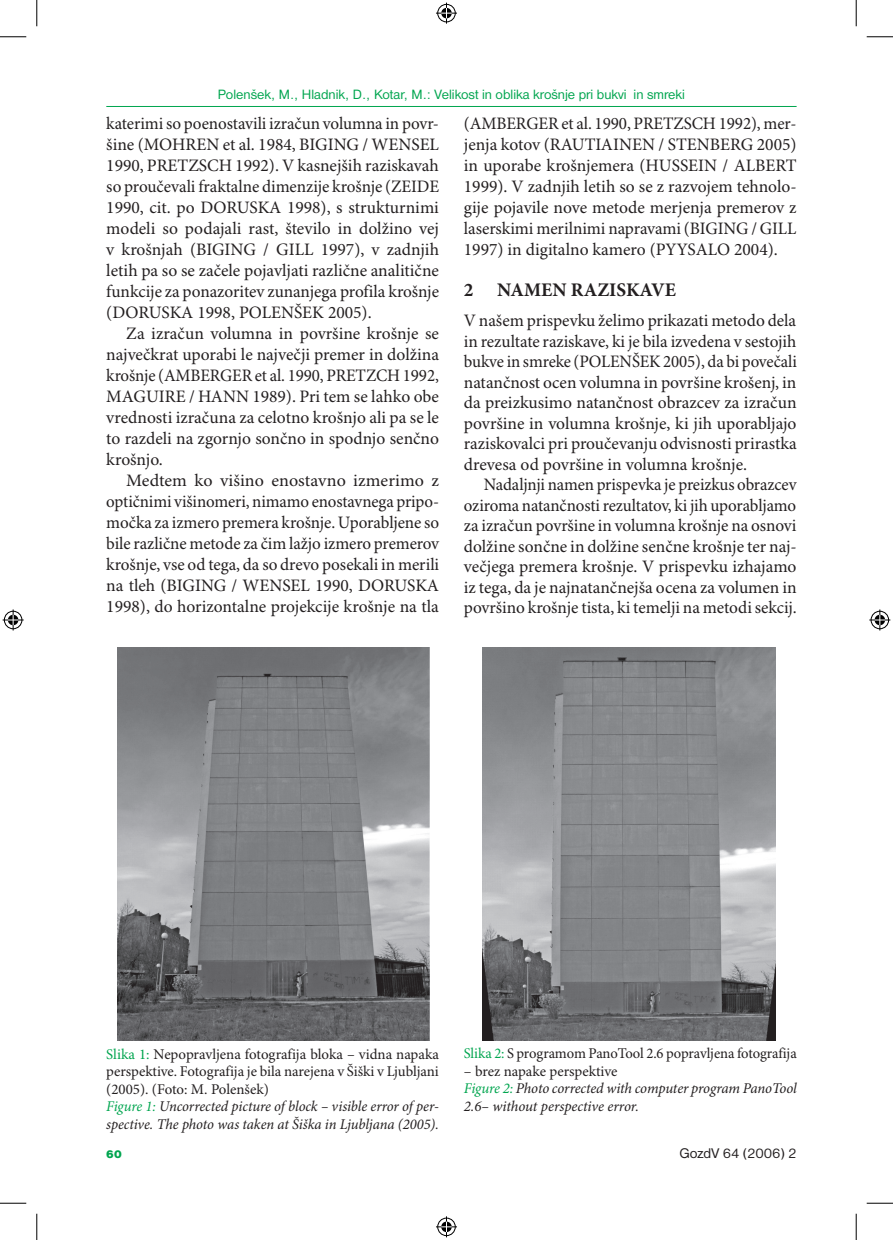
<style>
.page{position:relative;width:893px;height:1240px;background:#fff}
.page>*{position:absolute;margin:0;border:0;box-sizing:border-box;transform-origin:0 0}
.t1{font:700 19.25px "Minion Pro";color:#231f20}
.t2{font:17.5px/21px "Minion Pro";color:#231f20;text-align:justify}
.t3{font:14.88px/17.5px "Minion Pro";letter-spacing:-.005em;color:#231f20}
.t4{font:italic 14.88px/17.5px "Minion Pro";letter-spacing:-.01em;color:#231f20}
.t5{font:14.53px "Nimbus San DEE";color:#231f20}
.t6{font:14px "Nimbus San DEE";color:#00a54f}
.t7{font:11.38px "Nimbus San DEE Blac";color:#00a54f}
.s1{color:#00a54f}
.s2{font-style:italic;color:#00a54f}
.s3{font-style:italic}
.s4{font-style:normal}
</style>
<div class="page">
<hr style="left:106px;top:106px;width:690px;height:1px;background:#00a54f">
<img style="left:117px;top:647px;width:312px;height:393px">
<img style="left:482px;top:647px;width:293px;height:393px">
<svg style="left:0;top:36px;width:26px;height:1px"></svg>
<svg style="left:866px;top:36px;width:26px;height:1px"></svg>
<svg style="left:0;top:1202px;width:26px;height:1px"></svg>
<svg style="left:866px;top:1202px;width:26px;height:1px"></svg>
<svg style="left:36px;top:0;width:1px;height:26px"></svg>
<svg style="left:36px;top:1213px;width:1px;height:26px"></svg>
<svg style="left:855px;top:0;width:1px;height:26px"></svg>
<svg style="left:855px;top:1213px;width:1px;height:26px"></svg>
<svg style="left:436px;top:3px;width:21px;height:21px"></svg>
<svg style="left:436px;top:1216px;width:21px;height:21px"></svg>
<svg style="left:3px;top:609px;width:21px;height:21px"></svg>
<svg style="left:869px;top:609px;width:20px;height:21px"></svg>
<p class="t6" style="left:218px;top:87px;width:468px">Polenšek, M., Hladnik, D., Kotar, M.: Velikost in oblika krošnje pri bukvi in smreki</p>
<p class="t2" style="left:106px;top:113px;width:334px">katerimi so poenostavili izračun volumna in povr&shy;šine (MOHREN et al. 1984, BIGING / WENSEL 1990, PRETZSCH 1992). V kasnejših raziskavah so proučevali fraktalne dimenzije krošnje (ZEIDE 1990, cit. po DORUSKA 1998), s strukturnimi modeli so podajali rast, število in dolžino vej v krošnjah (BIGING / GILL 1997), v zadnjih letih pa so se začele pojavljati različne analitične funkcije za ponazoritev zunanjega profila krošnje (DORUSKA 1998, POLENŠEK 2005).</p>
<p class="t2" style="left:106px;top:323px;width:334px;text-indent:20px">Za izračun volumna in površine krošnje se največkrat uporabi le največji premer in dolžina krošnje (AMBERGER et al. 1990, PRETZCH 1992, MAGUIRE / HANN 1989). Pri tem se lahko obe vrednosti izračuna za celotno krošnjo ali pa se le to razdeli na zgornjo sončno in spodnjo senčno krošnjo.</p>
<p class="t2" style="left:106px;top:470px;width:334px;text-indent:20px">Medtem ko višino enostavno izmerimo z optičnimi višinomeri, nimamo enostavnega pripo&shy;močka za izmero premera krošnje. Uporabljene so bile različne metode za čim lažjo izmero premerov krošnje, vse od tega, da so drevo posekali in merili na tleh (BIGING / WENSEL 1990, DORUSKA 1998), do horizontalne projekcije krošnje na tla</p>
<p class="t2" style="left:463px;top:113px;width:334px">(AMBERGER et al. 1990, PRETZSCH 1992), mer&shy;jenja kotov (RAUTIAINEN / STENBERG 2005) in uporabe krošnjemera (HUSSEIN / ALBERT 1999). V zadnjih letih so se z razvojem tehnolo&shy;gije pojavile nove metode merjenja premerov z laserskimi merilnimi napravami (BIGING / GILL 1997) in digitalno kamero (PYYSALO 2004).</p>
<p class="t1" style="left:463px;top:278px;width:214px">2 NAMEN RAZISKAVE</p>
<p class="t2" style="left:463px;top:311px;width:334px;line-height:20.5px">V našem prispevku želimo prikazati metodo dela in rezultate raziskave, ki je bila izvedena v sestojih bukve in smreke (POLENŠEK 2005), da bi povečali natančnost ocen volumna in površine krošenj, in da preizkusimo natančnost obrazcev za izračun površine in volumna krošnje, ki jih uporabljajo raziskovalci pri proučevanju odvisnosti prirastka drevesa od površine in volumna krošnje.</p>
<p class="t2" style="left:463px;top:475px;width:334px;line-height:20.5px;text-indent:20px">Nadaljnji namen prispevka je preizkus obrazcev oziroma natančnosti rezultatov, ki jih uporabljamo za izračun površine in volumna krošnje na osnovi dolžine sončne in dolžine senčne krošnje ter naj&shy;večjega premera krošnje. V prispevku izhajamo iz tega, da je najnatančnejša ocena za volumen in površino krošnje tista, ki temelji na metodi sekcij.</p>
<p class="t3" style="left:106px;top:1045px;width:334px"><span class="s1">Slika 1:</span> Nepopravljena fotografija bloka – vidna napaka perspektive. Fotografija je bila narejena v Šiški v Ljubljani (2005). (Foto: M. Polenšek)<br><span class="s2">Figure 1:</span> <span class="s3">Uncorrected picture of block – visible error of per&shy;spective. The photo was taken at Šiška in Ljubljana (2005).</span></p>
<p class="t3" style="left:463px;top:1045px;width:334px"><span class="s1">Slika 2:</span> S programom PanoTool 2.6 popravljena fotografija</p>
<p class="t4" style="left:463px;top:1062px;width:334px"><span class="s4">– brez napake perspektive<br></span><span class="s1">Figure 2:</span> Photo corrected with computer program PanoTool<br>2.6– without perspective error.</p>
<p class="t7" style="left:106px;top:1147px;width:17px">60</p>
<p class="t5" style="left:679px;top:1145px;width:119px">GozdV 64 (2006) 2</p>
</div>
